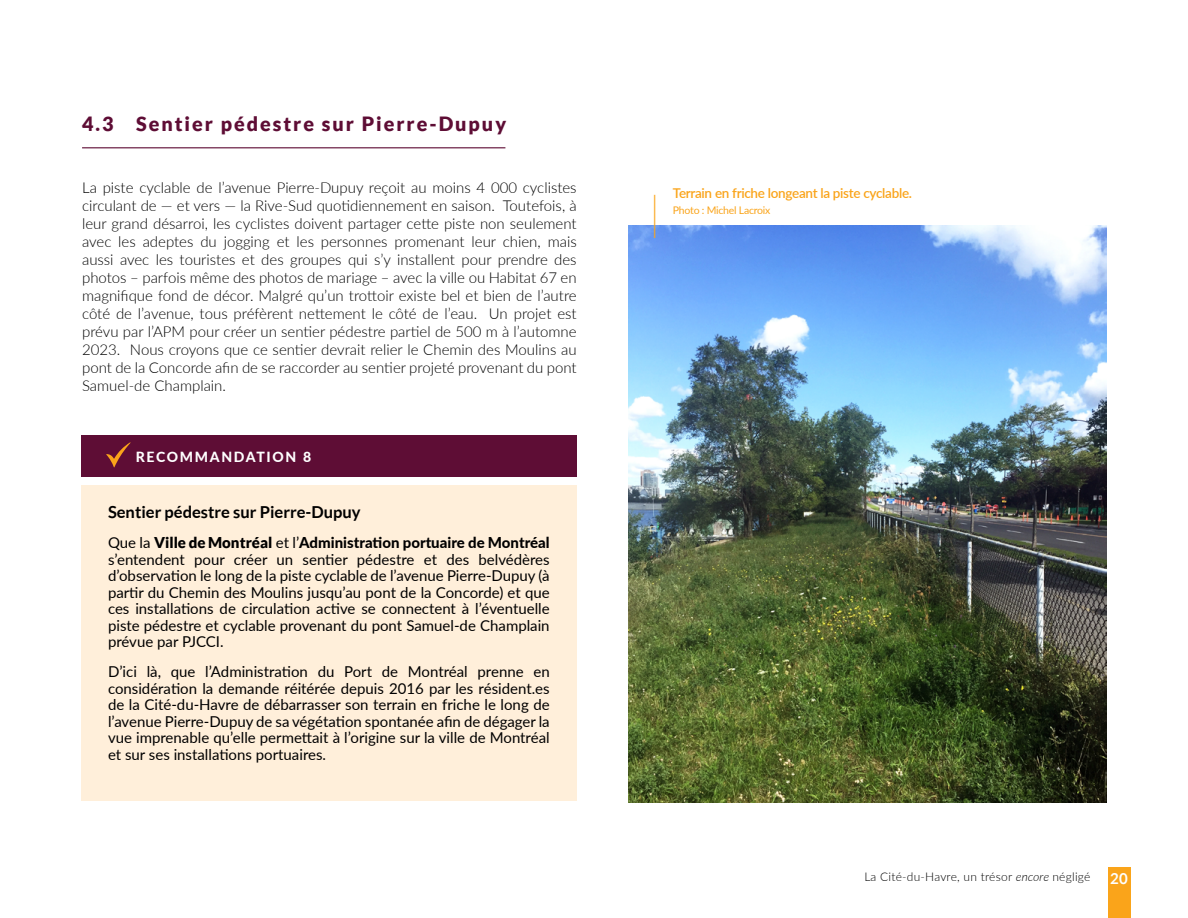
<style>
.page{position:relative;width:1188px;height:918px;background:#fff}
.page>*{position:absolute;margin:0;border:0;box-sizing:border-box;transform-origin:0 0}
.t1{font:900 19.65px "Lato";letter-spacing:.1em;color:#5e0d35}
.Paragraph_Style_2{font:700 16.5px "Lato";color:#000}
.Paragraph_Style_2-2{font:300 15px/18px "Lato";color:#000;text-align:justify}
.Paragraph_Style_2-3{font:15px/16.5px "Lato";color:#000;text-align:justify}
.t2{font:700 15px "Lato";color:#fff}
.t3{font:800 14.1px "Lato";letter-spacing:.12em;color:#fff}
.t4{font:600 13.5px "Lato";letter-spacing:-.02em;color:#faa41a}
.t5{font:300 12px "Lato";letter-spacing:.02em;color:#000}
.t6{font:10.5px "Lato";letter-spacing:-.02em;color:#faa41a}
.s1{font-weight:900}
.s2{font-weight:800}
.s3{font-style:italic}
</style>
<div class="page">
<hr style="left:82px;top:147px;width:423px;height:2px;background:#5e0d35">
<img style="left:629px;top:226px;width:478px;height:576px">
<div style="left:81px;top:485px;width:496px;height:315px;background:#ffefda"></div>
<div style="left:81px;top:435px;width:496px;height:41px;background:#5e0d35"></div>
<svg style="left:106px;top:442px;width:25px;height:25px"></svg>
<hr style="left:654px;top:195px;width:1px;height:43px;background:#faa41a">
<div style="left:1108px;top:867px;width:23px;height:51px;background:#faa41a"></div>
<p class="t1" style="left:82px;top:113px;width:426px">4.3 Sentier pédestre sur Pierre-Dupuy</p>
<p class="Paragraph_Style_2-2" style="left:82px;top:178px;width:496px">La piste cyclable de l’avenue Pierre-Dupuy reçoit au moins 4 000 cyclistes circulant de — et vers — la Rive-Sud quotidiennement en saison. Toutefois, à leur grand désarroi, les cyclistes doivent partager cette piste non seulement avec les adeptes du jogging et les personnes promenant leur chien, mais aussi avec les touristes et des groupes qui s’y installent pour prendre des photos – parfois même des photos de mariage – avec la ville ou Habitat 67 en magnifique fond de décor. Malgré qu’un trottoir existe bel et bien de l’autre côté de l’avenue, tous préfèrent nettement le côté de l’eau. Un projet est prévu par l’APM pour créer un sentier pédestre partiel de 500 m à l’automne 2023. Nous croyons que ce sentier devrait relier le Chemin des Moulins au pont de la Concorde afin de se raccorder au sentier projeté provenant du pont Samuel-de Champlain.</p>
<p class="t3" style="left:136px;top:447px;width:177px">RECOMMANDATION 8</p>
<p class="Paragraph_Style_2" style="left:108px;top:503px;width:254px">Sentier pédestre sur Pierre-Dupuy</p>
<p class="Paragraph_Style_2-3" style="left:108px;top:534px;width:443px">Que la <span class="s1">Ville de Montréal</span> et l’<span class="s2">Administration portuaire de Montréal </span>s’entendent pour créer un sentier pédestre et des belvédères d’observation le long de la piste cyclable de l’avenue Pierre-Dupuy (à partir du Chemin des Moulins jusqu’au pont de la Concorde) et que ces installations de circulation active se connectent à l’éventuelle piste pédestre et cyclable provenant du pont Samuel-de Champlain prévue par PJCCI.</p>
<p class="Paragraph_Style_2-3" style="left:108px;top:663px;width:443px">D’ici là, que l’Administration du Port de Montréal prenne en considération la demande réitérée depuis 2016 par les résident.es de la Cité-du-Havre de débarrasser son terrain en friche le long de l’avenue Pierre-Dupuy de sa végétation spontanée afin de dégager la vue imprenable qu’elle permettait à l’origine sur la ville de Montréal et sur ses installations portuaires.</p>
<p class="t4" style="left:673px;top:183px;width:241px">Terrain en friche longeant la piste cyclable.</p>
<p class="t6" style="left:673px;top:202px;width:99px">Photo : Michel Lacroix</p>
<p class="t5" style="left:864px;top:869px;width:228px">La Cité-du-Havre, un trésor <span class="s3">encore</span> négligé</p>
<p class="t2" style="left:1110px;top:870px;width:19px">20</p>
</div>
